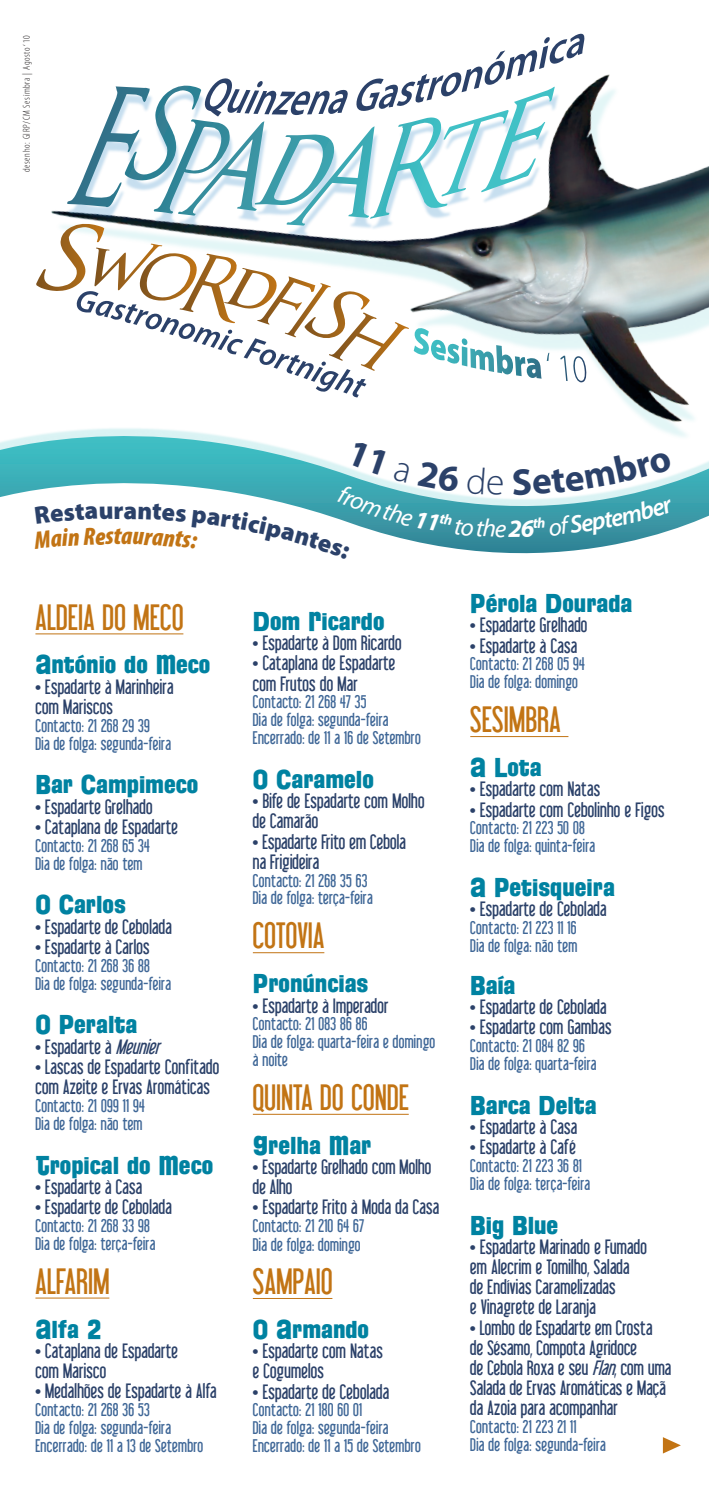
<style>
.page{position:relative;width:709px;height:1489px;background:#fff}
.page>*{position:absolute;margin:0;border:0;box-sizing:border-box;transform-origin:0 0}
.t1{font:35.5px "Libel Suit";letter-spacing:.015em;color:#c27414}
.t2{font:26px "Florida Project Phase Two";color:#0082a1}
.t3{font:900 25px "Myriad Pro";color:#2b4169}
.t4{font:italic 900 condensed 25px "Myriad Pro";color:#c27414}
.t5{font:20.25px/20.2px "Libel Suit";letter-spacing:.015em;color:#2b4169}
.t6{font:17.75px/17.8px "Libel Suit";letter-spacing:.02em;color:#3f6797}
.t7{font:300 condensed 10px "Myriad Pro";letter-spacing:.06em;color:#231f20}
.s1{font-style:italic}
</style>
<div class="page">
<hr style="left:35px;top:633px;width:148px;height:1px;background:#c27414">
<hr style="left:35px;top:1297px;width:74px;height:1px;background:#c27414">
<hr style="left:253px;top:952px;width:71px;height:1px;background:#c27414">
<hr style="left:253px;top:1113px;width:156px;height:1px;background:#c27414">
<hr style="left:253px;top:1297px;width:79px;height:1px;background:#c27414">
<hr style="left:470px;top:736px;width:98px;height:1px;background:#c27414">
<img style="left:355px;top:74px;width:354px;height:326px">
<svg style="left:213px;top:33px;width:384px;height:114px"></svg>
<svg style="left:36px;top:85px;width:551px;height:312px"></svg>
<svg style="left:0;top:400px;width:709px;height:129px"></svg>
<svg style="left:663px;top:1437px;width:18px;height:16px"></svg>
<svg style="left:33px;top:503px;width:81px;height:26px"></svg>
<svg style="left:122px;top:440px;width:552px;height:114px"></svg>
<p class="t7" style="left:21px;top:172px;width:138px;rotate:-90deg">desenho: GIRP/CM Sesimbra | Agosto ‘10</p>
<p class="t3" style="left:114px;top:493px;width:12px">r</p>
<p class="t4" style="left:114px;top:520px;width:9px">t</p>
<h1 class="t1" style="left:35px;top:598px;width:149px">Aldeia do Meco</h1>
<p class="t2" style="left:35px;top:647px;width:176px">António do Meco</p>
<p class="t5" style="left:35px;top:676px;width:139px">• Espadarte à Marinheira com Mariscos</p>
<p class="t6" style="left:35px;top:716px;width:137px">Contacto: 21 268 29 39<br>Dia de folga: segunda-feira</p>
<p class="t2" style="left:35px;top:767px;width:164px">Bar Campimeco</p>
<p class="t5" style="left:35px;top:796px;width:119px">• Espadarte Grelhado</p>
<p class="t5" style="left:35px;top:816px;width:144px">• Cataplana de Espadarte</p>
<p class="t6" style="left:35px;top:836px;width:116px">Contacto: 21 268 65 34<br>Dia de folga: não tem</p>
<p class="t2" style="left:35px;top:887px;width:92px">O Carlos</p>
<p class="t5" style="left:35px;top:916px;width:138px">• Espadarte de Cebolada</p>
<p class="t5" style="left:35px;top:936px;width:116px">• Espadarte à Carlos</p>
<p class="t6" style="left:35px;top:956px;width:137px">Contacto: 21 268 36 88<br>Dia de folga: segunda-feira</p>
<p class="t2" style="left:35px;top:1007px;width:103px">O Peralta</p>
<p class="t5" style="left:35px;top:1036px;width:131px">• Espadarte à <span class="s1">Meunier</span></p>
<p class="t5" style="left:35px;top:1056px;width:185px">• Lascas de Espadarte Confitado com Azeite e Ervas Aromáticas</p>
<p class="t6" style="left:35px;top:1096px;width:111px">Contacto: 21 099 11 94<br>Dia de folga: não tem</p>
<p class="t2" style="left:35px;top:1147px;width:179px">Tropical do Meco</p>
<p class="t5" style="left:35px;top:1176px;width:108px">• Espadarte à Casa</p>
<p class="t5" style="left:35px;top:1196px;width:138px">• Espadarte de Cebolada</p>
<p class="t6" style="left:35px;top:1216px;width:121px">Contacto: 21 268 33 98<br>Dia de folga: terça-feira</p>
<h1 class="t1" style="left:35px;top:1261px;width:74px">Alfarim</h1>
<p class="t2" style="left:35px;top:1311px;width:68px">Alfa 2</p>
<p class="t5" style="left:35px;top:1340px;width:144px">• Cataplana de Espadarte com Marisco</p>
<p class="t5" style="left:35px;top:1380px;width:182px">• Medalhões de Espadarte à Alfa</p>
<p class="t6" style="left:35px;top:1400px;width:169px">Contacto: 21 268 36 53<br>Dia de folga: segunda-feira<br>Encerrado: de 11 a 13 de Setembro</p>
<p class="t2" style="left:253px;top:604px;width:133px">Dom Ricardo</p>
<p class="t5" style="left:253px;top:633px;width:150px">• Espadarte à Dom Ricardo</p>
<p class="t5" style="left:253px;top:653px;width:144px">• Cataplana de Espadarte com Frutos do Mar</p>
<p class="t6" style="left:253px;top:693px;width:169px">Contacto: 21 268 47 35<br>Dia de folga: segunda-feira<br>Encerrado: de 11 a 16 de Setembro</p>
<p class="t2" style="left:253px;top:762px;width:122px">O Caramelo</p>
<p class="t5" style="left:253px;top:790px;width:173px">• Bife de Espadarte com Molho de Camarão</p>
<p class="t5" style="left:253px;top:831px;width:154px">• Espadarte Frito em Cebola na Frigideira</p>
<p class="t6" style="left:253px;top:871px;width:121px">Contacto: 21 268 35 63<br>Dia de folga: terça-feira</p>
<h1 class="t1" style="left:253px;top:916px;width:72px">Cotovia</h1>
<p class="t2" style="left:253px;top:966px;width:117px">Pronúncias</p>
<p class="t5" style="left:253px;top:995px;width:137px">• Espadarte à Imperador</p>
<p class="t6" style="left:253px;top:1015px;width:184px">Contacto: 21 083 86 86<br>Dia de folga: quarta-feira e domingo à noite</p>
<h1 class="t1" style="left:253px;top:1078px;width:157px">Quinta do Conde</h1>
<p class="t2" style="left:253px;top:1127px;width:120px">Grelha Mar</p>
<p class="t5" style="left:253px;top:1156px;width:180px">• Espadarte Grelhado com Molho de Alho</p>
<p class="t5" style="left:253px;top:1197px;width:188px">• Espadarte Frito à Moda da Casa</p>
<p class="t6" style="left:253px;top:1216px;width:113px;line-height:19px">Contacto: 21 210 64 67<br>Dia de folga: domingo</p>
<h1 class="t1" style="left:253px;top:1262px;width:81px">Sampaio</h1>
<p class="t2" style="left:253px;top:1312px;width:118px">O Armando</p>
<p class="t5" style="left:253px;top:1340px;width:131px">• Espadarte com Natas e Cogumelos</p>
<p class="t5" style="left:253px;top:1381px;width:138px">• Espadarte de Cebolada</p>
<p class="t6" style="left:253px;top:1401px;width:169px">Contacto: 21 180 60 01<br>Dia de folga: segunda-feira<br>Encerrado: de 11 a 15 de Setembro</p>
<p class="t2" style="left:470px;top:586px;width:164px">Pérola Dourada</p>
<p class="t5" style="left:470px;top:615px;width:119px">• Espadarte Grelhado</p>
<p class="t5" style="left:470px;top:635px;width:108px">• Espadarte à Casa</p>
<p class="t6" style="left:470px;top:655px;width:116px">Contacto: 21 268 05 94<br>Dia de folga: domingo</p>
<h1 class="t1" style="left:470px;top:700px;width:91px">Sesimbra</h1>
<p class="t2" style="left:470px;top:750px;width:73px">A Lota</p>
<p class="t5" style="left:470px;top:779px;width:131px">• Espadarte com Natas</p>
<p class="t5" style="left:470px;top:799px;width:196px">• Espadarte com Cebolinho e Figos</p>
<p class="t6" style="left:470px;top:819px;width:126px">Contacto: 21 223 50 08<br>Dia de folga: quinta-feira</p>
<p class="t2" style="left:470px;top:870px;width:146px">A Petisqueira</p>
<p class="t5" style="left:470px;top:899px;width:138px">• Espadarte de Cebolada</p>
<p class="t6" style="left:470px;top:919px;width:109px">Contacto: 21 223 11 16<br>Dia de folga: não tem</p>
<p class="t2" style="left:470px;top:967px;width:46px">Baía</p>
<p class="t5" style="left:470px;top:996px;width:138px">• Espadarte de Cebolada</p>
<p class="t5" style="left:470px;top:1016px;width:143px">• Espadarte com Gambas</p>
<p class="t6" style="left:470px;top:1036px;width:128px">Contacto: 21 084 82 96<br>Dia de folga: quarta-feira</p>
<p class="t2" style="left:470px;top:1087px;width:128px">Barca Delta</p>
<p class="t5" style="left:470px;top:1116px;width:108px">• Espadarte à Casa</p>
<p class="t5" style="left:470px;top:1136px;width:107px">• Espadarte à Café</p>
<p class="t6" style="left:470px;top:1156px;width:121px">Contacto: 21 223 36 81<br>Dia de folga: terça-feira</p>
<p class="t2" style="left:470px;top:1207px;width:89px">Big Blue</p>
<p class="t5" style="left:470px;top:1236px;width:178px">• Espadarte Marinado e Fumado em Alecrim e Tomilho, Salada de Endívias Caramelizadas<br>e Vinagrete de Laranja</p>
<p class="t5" style="left:470px;top:1317px;width:202px">• Lombo de Espadarte em Crosta<br>de Sésamo, Compota Agridoce<br>de Cebola Roxa e seu <span class="s1">Flan</span>, com uma<br>Salada de Ervas Aromáticas e Maçã da Azoia para acompanhar</p>
<p class="t6" style="left:470px;top:1417px;width:137px">Contacto: 21 223 21 11<br>Dia de folga: segunda-feira</p>
</div>
